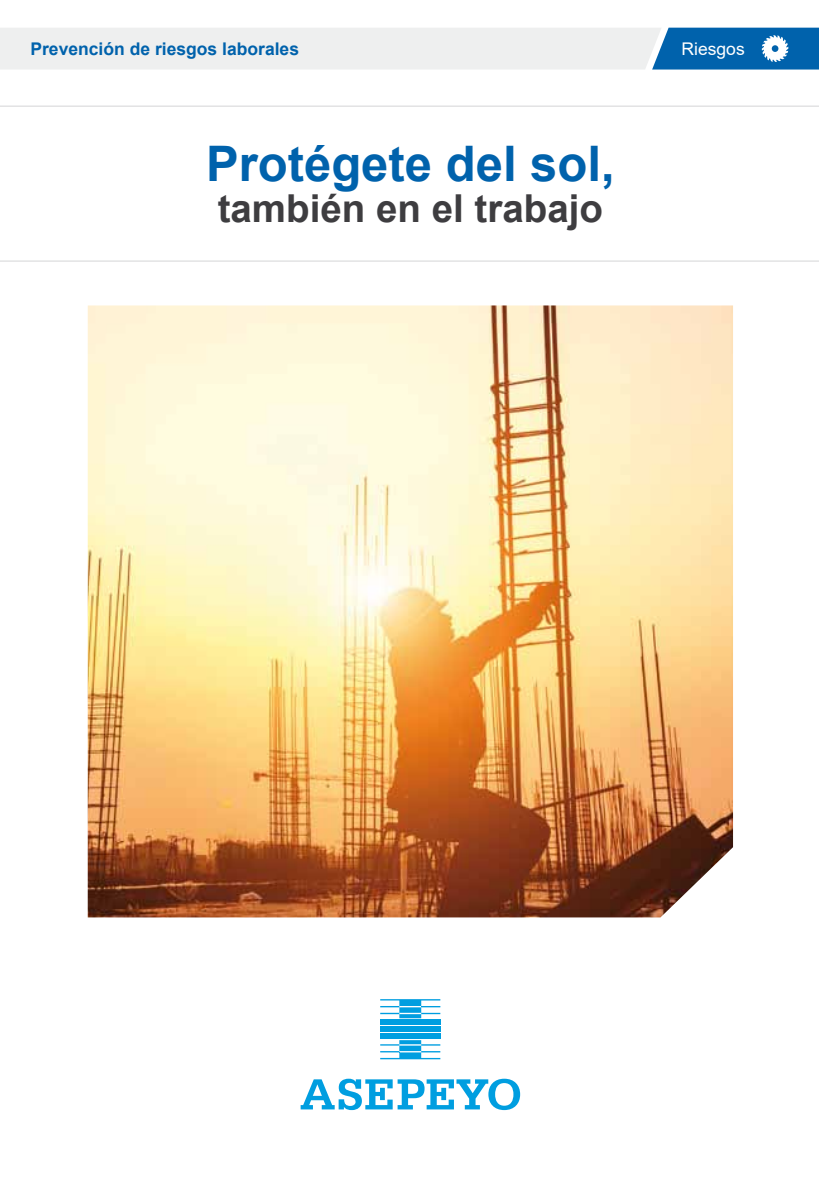
<style>
.page{position:relative;width:819px;height:1191px;background:#fff}
.page>*{position:absolute;margin:0;border:0;box-sizing:border-box;transform-origin:0 0}
.t1{font:700 49px "Arial";color:#0062ac}
.t2{font:700 38.5px "Arial";color:#3e3d40}
.t3{font:700 17.5px "Arial";color:#0062ac}
.t4{font:17.5px "Arial";color:#fff}
</style>
<div class="page">
<svg style="left:0;top:28px;width:819px;height:42px;background:#c4d6e3"></svg>
<img style="left:88px;top:305px;width:645px;height:612px">
<hr style="left:0;top:106px;width:819px;height:1px;background:#d4d5d6">
<hr style="left:0;top:261px;width:819px;height:1px;background:#d4d5d6">
<svg style="left:380px;top:1040px;width:60px;height:19px"></svg>
<div style="left:380px;top:1033px;width:60px;height:5px;background:#009ee0"></div>
<div style="left:380px;top:1026px;width:60px;height:6px;background:#009ee0"></div>
<svg style="left:380px;top:999px;width:60px;height:19px"></svg>
<div style="left:380px;top:1019px;width:60px;height:6px;background:#009ee0"></div>
<svg style="left:300px;top:1078px;width:220px;height:32px"></svg>
<p class="t3" style="left:30px;top:37px;width:270px">Prevención de riesgos laborales</p>
<p class="t4" style="left:681px;top:37px;width:65px">Riesgos</p>
<h1 class="t1" style="left:206px;top:130px;width:410px">Protégete del sol,</h1>
<h2 class="t2" style="left:218px;top:181px;width:387px">también en el trabajo</h2>
</div>
